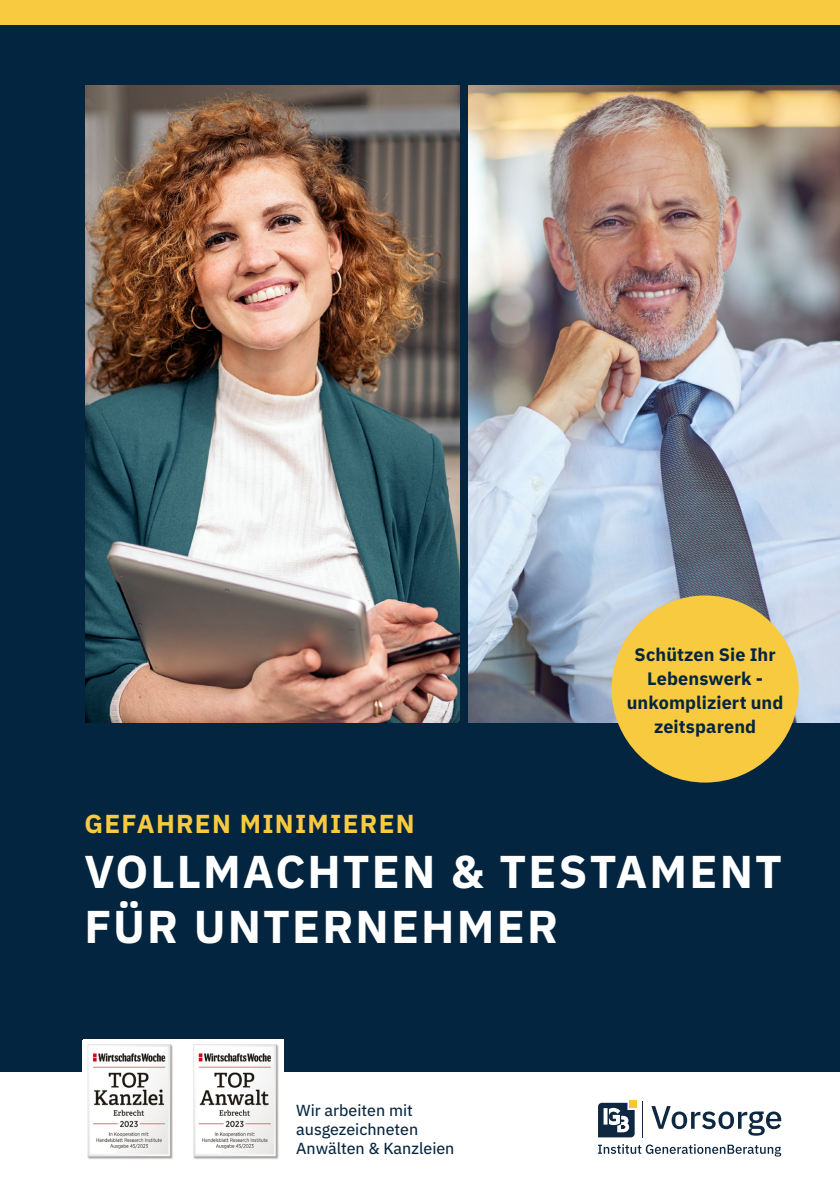
<style>
.page{position:relative;width:840px;height:1191px;background:#fff}
.page>*{position:absolute;margin:0;border:0;box-sizing:border-box;transform-origin:0 0}
.t1{font:700 46px/55.2px "IBM Plex Sans";letter-spacing:.045em;color:#fff}
.t2{font:700 26px "IBM Plex Sans";letter-spacing:.05em;color:#f8ca40}
.t3{font:700 18px/24px "IBM Plex Sans";letter-spacing:.005em;color:#04253f;text-align:center}
.t4{font:16px/19.2px "IBM Plex Sans Text";color:#04253f}
</style>
<div class="page">
<div style="left:0;top:0;width:839px;height:1071px;background:#04253f"></div>
<img style="left:85px;top:85px;width:374px;height:637px">
<img style="left:468px;top:85px;width:371px;height:637px">
<div style="left:611px;top:595px;width:187px;height:187px;background:#f8ca40;border-radius:50%"></div>
<div style="left:0;top:0;width:839px;height:24px;background:#f8ca40"></div>
<svg style="left:598px;top:1102px;width:36px;height:35px"></svg>
<hr style="left:642px;top:1100px;width:1px;height:37px;background:#0e2841">
<div style="left:629px;top:1100px;width:7px;height:8px;background:#f8c63c"></div>
<svg style="left:651px;top:1106px;width:129px;height:29px"></svg>
<svg style="left:598px;top:1144px;width:182px;height:12px"></svg>
<div style="left:83px;top:1039px;width:200px;height:126px;background:#fff"></div>
<img style="left:87px;top:1044px;width:192px;height:115px">
<p class="t3" style="left:626px;top:641px;width:158px">Schützen Sie Ihr<br>Lebenswerk - unkompliziert und zeitsparend</p>
<h2 class="t2" style="left:84px;top:803px;width:331px">GEFAHREN MINIMIEREN</h2>
<h1 class="t1" style="left:84px;top:840px;width:698px">VOLLMACHTEN &amp; TESTAMENT<br>FÜR UNTERNEHMER</h1>
<p class="t4" style="left:296px;top:1099px;width:160px">Wir arbeiten mit ausgezeichneten<br>Anwälten &amp; Kanzleien</p>
</div>
